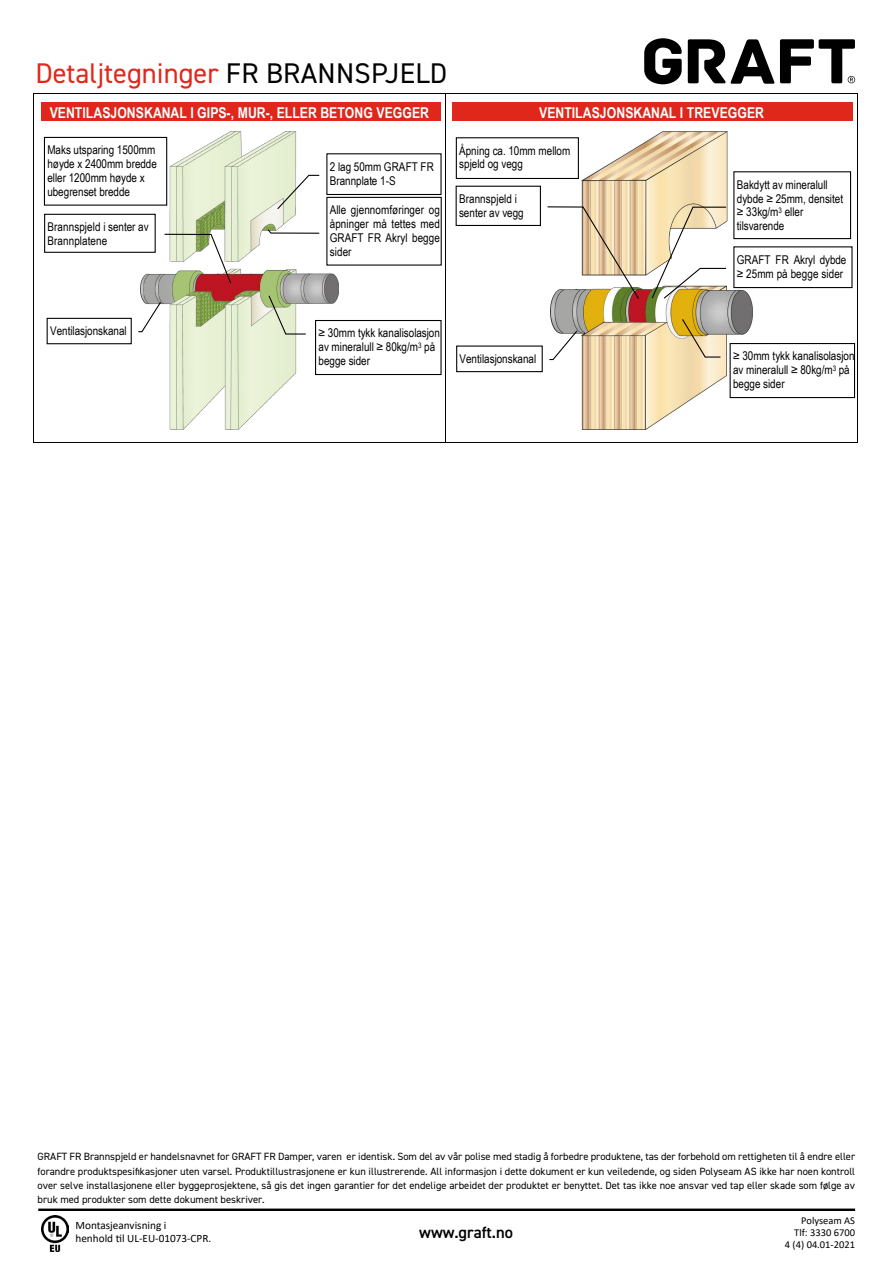
<style>
.page{position:relative;width:893px;height:1263px;background:#fff}
.page>*{position:absolute;margin:0;border:0;box-sizing:border-box;transform-origin:0 0}
.t1{font:28.5px "DIN2014";color:#df271c}
.t2{font:600 16.5px "DIN2014";color:#000}
.t3{font:700 15px "Arial Narrow";color:#fff}
.t4{font:12px/13.8px "Arial Narrow";letter-spacing:.005em;color:#000}
.t5{font:11.25px/13.5px "Calibri";color:#000}
.t6{font:10.5px/14.2px "DIN2014";color:#000;text-align:justify}
.t7{font:10.5px/12px "Calibri";color:#000;text-align:right}
.s1{color:#000}
</style>
<div class="page">
<hr style="left:38px;top:1208px;width:817px;height:3px;background:#000">
<img style="left:42px;top:1215px;width:27px;height:36px">
<svg style="left:644px;top:38px;width:38px;height:46px"></svg>
<svg style="left:688px;top:39px;width:167px;height:45px"></svg>
<div style="left:452px;top:103px;width:400px;height:18px;background:#df271c"></div>
<div style="left:41px;top:103px;width:400px;height:18px;background:#df271c"></div>
<hr style="left:34px;top:93px;width:411px;height:1px;background:#000">
<hr style="left:446px;top:93px;width:412px;height:1px;background:#000">
<hr style="left:33px;top:94px;width:1px;height:348px;background:#000">
<hr style="left:445px;top:94px;width:1px;height:348px;background:#000">
<hr style="left:858px;top:94px;width:1px;height:348px;background:#000">
<hr style="left:35px;top:442px;width:410px;height:1px;background:#000">
<hr style="left:446px;top:442px;width:412px;height:1px;background:#000">
<img style="left:140px;top:132px;width:199px;height:297px">
<img style="left:550px;top:132px;width:202px;height:297px">
<div style="left:326px;top:197px;width:116px;height:69px;background:#fff;border:1px solid #000"></div>
<svg style="left:267px;top:228px;width:53px;height:6px"></svg>
<div style="left:47px;top:318px;width:85px;height:26px;background:#fff;border:1px solid #000"></div>
<svg style="left:138px;top:301px;width:24px;height:32px"></svg>
<div style="left:44px;top:137px;width:123px;height:68px;background:#fff"></div>
<div style="left:44px;top:137px;width:123px;height:69px;border:1px solid #000"></div>
<div style="left:315px;top:320px;width:127px;height:55px;background:#fff;border:1px solid #000"></div>
<svg style="left:268px;top:294px;width:39px;height:41px"></svg>
<div style="left:45px;top:214px;width:110px;height:38px;background:#fff"></div>
<div style="left:44px;top:214px;width:112px;height:39px;border:1px solid #000"></div>
<svg style="left:163px;top:233px;width:69px;height:51px"></svg>
<div style="left:326px;top:153px;width:116px;height:42px;background:#fff;border:1px solid #000"></div>
<svg style="left:276px;top:174px;width:44px;height:36px"></svg>
<div style="left:734px;top:172px;width:116px;height:67px;background:#fff"></div>
<div style="left:733px;top:171px;width:118px;height:68px;border:1px solid #000"></div>
<div style="left:456px;top:345px;width:87px;height:27px;background:#fff;border:1px solid #000"></div>
<svg style="left:549px;top:329px;width:29px;height:32px"></svg>
<div style="left:456px;top:138px;width:122px;height:40px;background:#fff"></div>
<div style="left:456px;top:137px;width:123px;height:42px;border:1px solid #000"></div>
<div style="left:730px;top:343px;width:125px;height:55px;background:#fff;border:1px solid #000"></div>
<svg style="left:681px;top:318px;width:40px;height:40px;background:#d3bf8d"></svg>
<div style="left:456px;top:186px;width:85px;height:40px;background:#fff;border:1px solid #000"></div>
<svg style="left:547px;top:206px;width:93px;height:94px"></svg>
<div style="left:734px;top:247px;width:118px;height:41px;background:#fff"></div>
<div style="left:733px;top:246px;width:119px;height:42px;border:1px solid #000"></div>
<svg style="left:651px;top:206px;width:76px;height:94px"></svg>
<h1 class="t1" style="left:36px;top:55px;width:413px">Detaljtegninger <span class="s1">FR BRANNSPJELD</span></h1>
<h3 class="t3" style="left:50px;top:101px;width:381px">VENTILASJONSKANAL I GIPS-, MUR-, ELLER BETONG VEGGER</h3>
<h3 class="t3" style="left:539px;top:101px;width:226px">VENTILASJONSKANAL I TREVEGGER</h3>
<p class="t4" style="left:47px;top:143px;width:111px">Maks utsparing 1500mm høyde x 2400mm bredde eller 1200mm høyde x ubegrenset bredde</p>
<p class="t4" style="left:48px;top:220px;width:103px">Brannspjeld i senter av<br>Brannplatene</p>
<p class="t4" style="left:50px;top:324px;width:78px">Ventilasjonskanal</p>
<p class="t4" style="left:330px;top:159px;width:106px;line-height:14.2px">2 lag 50mm GRAFT FR<br>Brannplate 1-S</p>
<p class="t4" style="left:330px;top:203px;width:112px;text-align:justify">Alle gjennomføringer og åpninger må tettes med GRAFT FR Akryl begge sider</p>
<p class="t4" style="left:459px;top:143px;width:113px">Åpning ca. 10mm mellom spjeld og vegg</p>
<p class="t4" style="left:459px;top:192px;width:66px">Brannspjeld i senter av vegg</p>
<p class="t4" style="left:318px;top:326px;width:123px">≥ 30mm tykk kanalisolasjon av mineralull ≥ 80kg/m<sup>3</sup> på begge sider</p>
<p class="t4" style="left:460px;top:351px;width:78px">Ventilasjonskanal</p>
<p class="t4" style="left:737px;top:177px;width:108px">Bakdytt av mineralull dybde ≥ 25mm, densitet ≥ 33kg/m<sup>3</sup> eller tilsvarende</p>
<p class="t4" style="left:737px;top:252px;width:111px">GRAFT FR Akryl dybde ≥ 25mm på begge sider</p>
<p class="t4" style="left:733px;top:349px;width:123px">≥ 30mm tykk kanalisolasjon av mineralull ≥ 80kg/m<sup>3</sup> på begge sider</p>
<p class="t6" style="left:38px;top:1149px;width:819px">GRAFT FR Brannspjeld er handelsnavnet for GRAFT FR Damper, varen er identisk. Som del av vår polise med stadig å forbedre produktene, tas der forbehold om rettigheten til å endre eller forandre produktspesifikasjoner uten varsel. Produktillustrasjonene er kun illustrerende. All informasjon i dette dokument er kun veiledende, og siden Polyseam AS ikke har noen kontroll over selve installasjonene eller byggeprosjektene, så gis det ingen garantier for det endelige arbeidet der produktet er benyttet. Det tas ikke noe ansvar ved tap eller skade som følge av bruk med produkter som dette dokument beskriver.</p>
<p class="t5" style="left:75px;top:1218px;width:138px">Montasjeanvisning i<br>henhold til UL-EU-01073-CPR.</p>
<h2 class="t2" style="left:419px;top:1221px;width:95px">www.graft.no</h2>
<p class="t7" style="left:785px;top:1214px;width:72px">Polyseam AS<br>Tlf: 3330 6700<br>4 (4) 04.01-2021</p>
</div>
